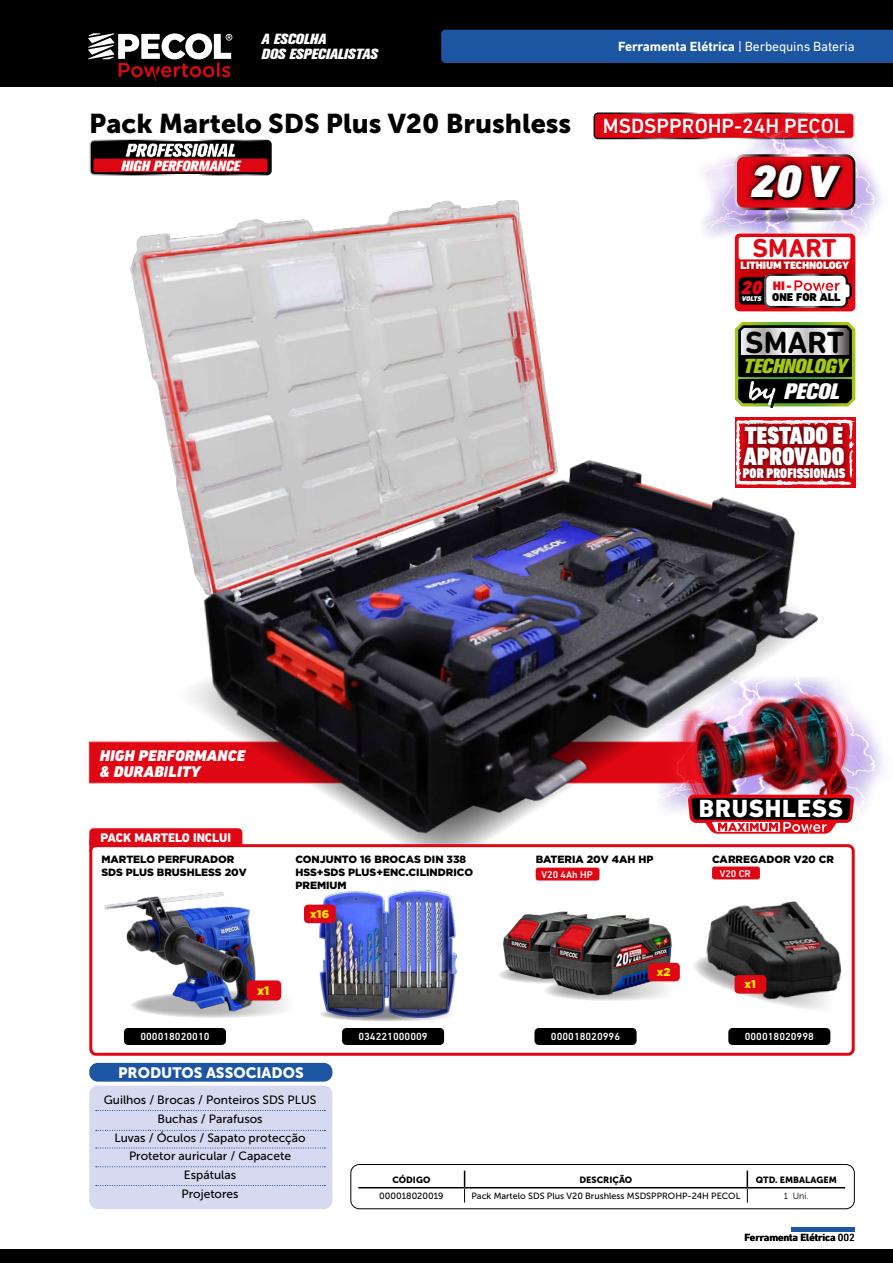
<style>
.page{position:relative;width:893px;height:1263px;background:#fff}
.page>*{position:absolute;margin:0;border:0;box-sizing:border-box;transform-origin:0 0}
.t1{font:italic 900 45.9px "DIN Next LT Pro";color:#fff}
.t2{font:700 31.05px "DIN Next Rounded LT Pro";color:#000}
.t3{font:27px "Museo Sans 900";color:#000}
.t4{font:700 26.4px "DIN Next Rounded LT Pro";color:#e30613}
.t5{font:900 condensed 25.65px "DIN Next LT Pro";color:#fff}
.t6{font:900 condensed 25.35px "DIN Next LT Pro";color:#fff}
.t7{font:800 25.2px "DIN Next LT Pro";letter-spacing:.03em;color:#fff}
.t8{font:italic 800 22.2px "Akzidenz Grotesk BQ";color:#fff}
.t9{font:500 21px "DIN Next LT Pro";color:#fff}
.t10{font:italic 800 20.1px "Akzidenz Grotesk BQ";letter-spacing:-.01em;color:#a5c715}
.t11{font:italic 900 19.05px "DIN Next LT Pro";color:#e30613}
.t12{font:italic 900 15.75px/15.8px "DIN Next LT Pro";letter-spacing:.01em;color:#fff}
.t13{font:15px "Museo Sans 900";color:#fff}
.t14{font:italic 800 14.55px/15.5px "Akzidenz Grotesk BQ";color:#fff}
.t15{font:900 condensed 14.25px "DIN Next LT Pro";color:#fff}
.t16{font:700 13.5px "DIN Next LT Pro";letter-spacing:-.01em;color:#fff}
.t17{font:800 12.75px "DIN Next LT Pro";color:#fff}
.t18{font:900 12.6px "DIN Next LT Pro";color:#e30613}
.t19{font:900 12.3px "Gotham";color:#ffed00}
.t20{font:12px/18.8px "Museo Sans 500";color:#000;text-align:center}
.t21{font:900 11.55px "DIN Next LT Pro";color:#000}
.t22{font:900 11.25px "Gotham";color:#ffed00}
.t23{font:900 10.95px "DIN Next LT Pro";letter-spacing:-.01em;color:#fff}
.t24{font:900 10.5px/12.6px "Gotham";color:#000}
.t25{font:500 10.5px "DIN Next LT Pro";color:#fff}
.t26{font:700 10.5px "DIN Next LT Pro";letter-spacing:-.01em;color:#000}
.t27{font:500 10.05px "DIN Next LT Pro";color:#fff}
.t28{font:9px "Museo Sans 500";color:#000}
.t29{font:9px "Museo Sans 900";color:#000}
.t30{font:9px "Museo Sans 300";color:#000}
.t31{font:italic 900 7.05px "DIN Next LT Pro";letter-spacing:-.005em;color:#fff}
.s1{font-weight:400}
.s2{font-family:"Segoe Script";font-weight:400;font-style:normal}
</style>
<div class="page">
<div style="left:0;top:0;width:893px;height:87px;background:#000"></div>
<div style="left:441px;top:30px;width:452px;height:33px;background:#1c56a3"></div>
<svg style="left:88px;top:33px;width:144px;height:48px"></svg>
<div style="left:0;top:1249px;width:893px;height:14px;background:#000"></div>
<div style="left:89px;top:742px;width:623px;height:41px;background:#de0713"></div>
<div style="left:791px;top:1227px;width:64px;height:5px;background:#1c56a3"></div>
<hr style="left:358px;top:1187px;width:107px;height:1px;background:#000">
<svg style="left:464px;top:1171px;width:1px;height:31px"></svg>
<hr style="left:465px;top:1187px;width:282px;height:1px;background:#000">
<svg style="left:747px;top:1171px;width:1px;height:31px"></svg>
<hr style="left:747px;top:1187px;width:98px;height:1px;background:#000">
<div style="left:350px;top:1164px;width:505px;height:45px;border:1px solid #000;border-radius:9px"></div>
<div style="left:89px;top:1063px;width:243px;height:19px;background:#1c56a3;border-radius:9px"></div>
<img style="left:105px;top:175px;width:751px;height:669px">
<div style="left:89px;top:1085px;width:243px;height:124px;background:#d6d9ef;border-radius:9px"></div>
<svg style="left:96px;top:1110px;width:229px;height:1px"></svg>
<svg style="left:96px;top:1130px;width:229px;height:1px"></svg>
<svg style="left:96px;top:1147px;width:229px;height:1px"></svg>
<svg style="left:96px;top:1166px;width:229px;height:1px"></svg>
<svg style="left:96px;top:1185px;width:229px;height:1px"></svg>
<svg style="left:90px;top:140px;width:181px;height:35px;background:#0d0001"></svg>
<div style="left:89px;top:140px;width:183px;height:35px;border:1px solid #fff;border-radius:4px"></div>
<svg style="left:125px;top:143px;width:111px;height:15px"></svg>
<div style="left:93px;top:159px;width:175px;height:13px;background:#de0713;border-radius:2px"></div>
<div style="left:594px;top:113px;width:260px;height:26px;background:#de0713;border-radius:4px"></div>
<div style="left:594px;top:112px;width:261px;height:27px;border:1px solid #fff;border-radius:4px"></div>
<div style="left:89px;top:844px;width:766px;height:212px;border:3px solid #de0713;border-radius:5px"></div>
<img style="left:502px;top:911px;width:66px;height:41px">
<svg style="left:499px;top:952px;width:143px;height:49px"></svg>
<img style="left:544px;top:914px;width:129px;height:85px">
<div style="left:124px;top:1028px;width:102px;height:17px;background:#000;border-radius:4px"></div>
<div style="left:342px;top:1028px;width:102px;height:17px;background:#000;border-radius:4px"></div>
<div style="left:534px;top:1028px;width:103px;height:17px;background:#000;border-radius:4px"></div>
<div style="left:728px;top:1028px;width:102px;height:17px;background:#000;border-radius:4px"></div>
<svg style="left:89px;top:828px;width:153px;height:24px"></svg>
<div style="left:536px;top:868px;width:63px;height:12px;background:#de0713;border-radius:2px"></div>
<div style="left:648px;top:963px;width:32px;height:18px;background:#de0713;border-radius:4px"></div>
<svg style="left:694px;top:948px;width:161px;height:74px"></svg>
<img style="left:703px;top:901px;width:140px;height:104px">
<div style="left:735px;top:975px;width:31px;height:18px;background:#de0713;border-radius:4px"></div>
<div style="left:712px;top:866px;width:48px;height:13px;background:#de0713;border-radius:2px"></div>
<img style="left:319px;top:891px;width:138px;height:99px">
<div style="left:304px;top:905px;width:32px;height:18px;background:#de0713;border-radius:4px"></div>
<svg style="left:157px;top:990px;width:297px;height:31px"></svg>
<img style="left:104px;top:892px;width:157px;height:122px">
<div style="left:247px;top:980px;width:34px;height:20px;background:#de0713;border-radius:4px"></div>
<img style="left:691px;top:124px;width:191px;height:117px">
<div style="left:736px;top:155px;width:118px;height:54px;background:#e30613;border-radius:8px"></div>
<div style="left:734px;top:154px;width:121px;height:56px;border:2px solid #fff;border-radius:8px"></div>
<svg style="left:746px;top:159px;width:98px;height:44px"></svg>
<svg style="left:734px;top:213px;width:121px;height:10px"></svg>
<img style="left:657px;top:676px;width:228px;height:134px">
<img style="left:653px;top:684px;width:204px;height:151px">
<div style="left:735px;top:234px;width:120px;height:77px;background:#e30613;border-radius:5px"></div>
<svg style="left:735px;top:237px;width:120px;height:71px;background:#c6090e"></svg>
<div style="left:739px;top:277px;width:45px;height:28px;background:#000;border-radius:5px"></div>
<svg style="left:759px;top:271px;width:93px;height:37px;background:#d1adae"></svg>
<div style="left:739px;top:237px;width:111px;height:22px;background:#fff;border-radius:2px"></div>
<svg style="left:696px;top:322px;width:160px;height:205px"></svg>
<div style="left:736px;top:419px;width:116px;height:66px;background:#000;opacity:.75"></div>
<h3 class="t14" style="left:261px;top:31px;width:118px">A ESCOLHA<br>DOS ESPECIALISTAS</h3>
<h3 class="t3" style="left:89px;top:108px;width:484px">Pack Martelo SDS Plus V20 Brushless</h3>
<h3 class="t14" style="left:121px;top:158px;width:120px">HIGH PERFORMANCE</h3>
<p class="t16" style="left:618px;top:39px;width:238px">Ferramenta Elétrica <span class="s1">| Berbequins Bateria</span></p>
<h3 class="t9" style="left:603px;top:114px;width:244px">MSDSPPROHP-24H PECOL</h3>
<h1 class="t1" style="left:750px;top:154px;width:87px">20V</h1>
<h3 class="t4" style="left:753px;top:233px;width:85px">SMART</h3>
<p class="t23" style="left:740px;top:259px;width:110px">LITHIUM TECHNOLOGY</p>
<h3 class="t11" style="left:741px;top:276px;width:23px">20</h3>
<p class="t31" style="left:742px;top:294px;width:21px">VOLTS</p>
<p class="t18" style="left:773px;top:278px;width:20px">HI-</p>
<p class="t21" style="left:772px;top:291px;width:70px">ONE FOR ALL</p>
<h2 class="t2" style="left:745px;top:324px;width:101px">SMART</h2>
<h3 class="t10" style="left:743px;top:354px;width:105px">TECHNOLOGY</h3>
<h3 class="t8" style="left:747px;top:378px;width:94px"><span class="s2">by</span> PECOL</h3>
<h3 class="t6" style="left:745px;top:421px;width:100px">TESTADO E</h3>
<h3 class="t5" style="left:744px;top:442px;width:102px">APROVADO</h3>
<h3 class="t15" style="left:743px;top:465px;width:104px">POR PROFISSIONAIS</h3>
<h3 class="t12" style="left:100px;top:747px;width:147px">HIGH PERFORMANCE &amp; DURABILITY</h3>
<p class="t17" style="left:101px;top:830px;width:132px">PACK MARTELO INCLUI</p>
<h3 class="t7" style="left:699px;top:794px;width:146px">BRUSHLESS</h3>
<p class="t24" style="left:101px;top:853px;width:147px">MARTELO PERFURADOR<br>SDS PLUS BRUSHLESS 20V</p>
<p class="t24" style="left:295px;top:853px;width:179px">CONJUNTO 16 BROCAS DIN 338<br>HSS+SDS PLUS+ENC.CILINDRICO<br>PREMIUM</p>
<p class="t19" style="left:257px;top:983px;width:14px">x1</p>
<p class="t22" style="left:310px;top:907px;width:20px">x16</p>
<p class="t24" style="left:536px;top:853px;width:119px">BATERIA 20V 4AH HP</p>
<p class="t27" style="left:542px;top:868px;width:53px">V20 4Ah HP</p>
<p class="t22" style="left:657px;top:966px;width:15px">x2</p>
<p class="t24" style="left:712px;top:853px;width:123px">CARREGADOR V20 CR</p>
<p class="t27" style="left:720px;top:867px;width:33px">V20 CR</p>
<p class="t22" style="left:745px;top:978px;width:13px">x1</p>
<p class="t25" style="left:140px;top:1031px;width:71px">000018020010</p>
<p class="t25" style="left:358px;top:1031px;width:71px">034221000009</p>
<p class="t25" style="left:551px;top:1031px;width:71px">000018020996</p>
<p class="t25" style="left:745px;top:1031px;width:71px">000018020998</p>
<h3 class="t13" style="left:118px;top:1064px;width:187px">PRODUTOS ASSOCIADOS</h3>
<p class="t20" style="left:104px;top:1091px;width:214px">Guilhos / Brocas / Ponteiros SDS PLUS<br>Buchas / Parafusos<br>Luvas / Óculos / Sapato protecção<br>Protetor auricular / Capacete<br>Espátulas<br>Projetores</p>
<p class="t29" style="left:392px;top:1174px;width:39px">CÓDIGO</p>
<p class="t29" style="left:580px;top:1174px;width:54px">DESCRIÇÃO</p>
<p class="t29" style="left:756px;top:1174px;width:83px">QTD. EMBALAGEM</p>
<p class="t28" style="left:379px;top:1190px;width:66px">000018020019</p>
<p class="t28" style="left:471px;top:1190px;width:270px">Pack Martelo SDS Plus V20 Brushless MSDSPPROHP-24H PECOL</p>
<p class="t30" style="left:784px;top:1190px;width:27px">1 Uni.</p>
<p class="t26" style="left:745px;top:1231px;width:112px">Ferramenta Elétrica <span class="s1">002</span></p>
</div>
